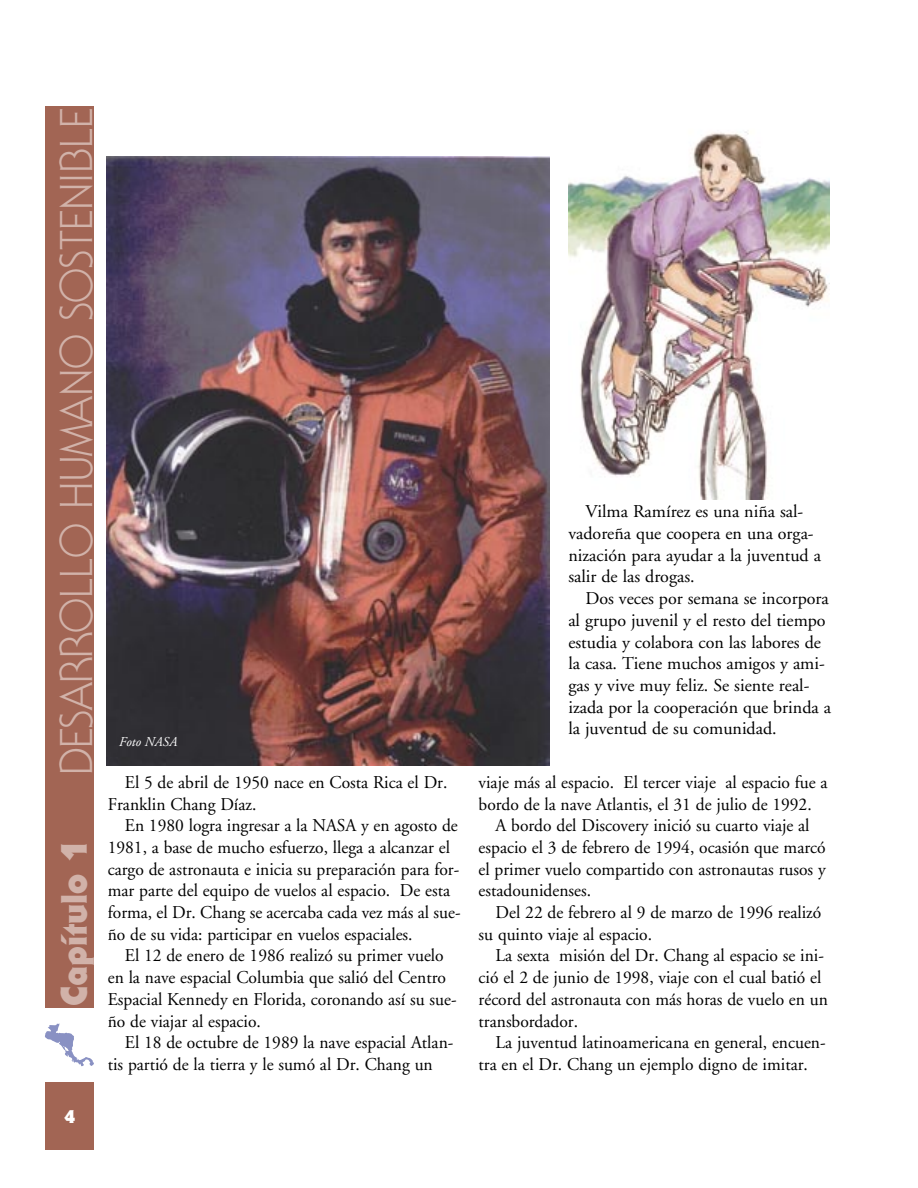
<style>
.page{position:relative;width:918px;height:1188px;background:#fff}
.page>*{position:absolute;margin:0;border:0;box-sizing:border-box;transform-origin:0 0}
.t1{font:300 45px "Serif Gothic";color:#d1b2a9}
.t2{font:900 36px "Serif Gothic";color:#d1b2a9}
.t3{font:18px/21.8px "Adobe Garamond";color:#000}
.t4{font:900 18px "Serif Gothic";color:#fff}
.t5{font:italic 13.5px "Adobe Garamond";color:#fff}
</style>
<div class="page">
<img style="left:569px;top:131px;width:260px;height:369px">
<img style="left:106px;top:157px;width:444px;height:609px">
<div style="left:45px;top:106px;width:49px;height:902px;background:#a26554"></div>
<div style="left:45px;top:1082px;width:49px;height:67px;background:#a26554"></div>
<svg style="left:45px;top:1023px;width:49px;height:43px"></svg>
<h1 class="t1" style="left:50px;top:775px;width:669px;rotate:-90deg">DESARROLLO HUMANO SOSTENIBLE</h1>
<h2 class="t2" style="left:51px;top:1006px;width:168px;rotate:-90deg">Capítulo 1</h2>
<p class="t4" style="left:64px;top:1105px;width:12px">4</p>
<p class="t5" style="left:119px;top:735px;width:60px">Foto NASA</p>
<p class="t3" style="left:108px;top:772px;width:341px;text-indent:17px">El 5 de abril de 1950 nace en Costa Rica el Dr.<br>Franklin Chang Díaz.</p>
<p class="t3" style="left:108px;top:815px;width:354px;text-indent:17px">En 1980 logra ingresar a la NASA y en agosto de 1981, a base de mucho esfuerzo, llega a alcanzar el cargo de astronauta e inicia su preparación para for&shy;mar parte del equipo de vuelos al espacio. De esta forma, el Dr. Chang se acercaba cada vez más al sue&shy;ño de su vida: participar en vuelos espaciales.</p>
<p class="t3" style="left:108px;top:945px;width:350px;text-indent:17px">El 12 de enero de 1986 realizó su primer vuelo en la nave espacial Columbia que salió del Centro Espacial Kennedy en Florida, coronando así su sue&shy;ño de viajar al espacio.</p>
<p class="t3" style="left:108px;top:1032px;width:347px;text-indent:17px">El 18 de octubre de 1989 la nave espacial Atlan&shy;tis partió de la tierra y le sumó al Dr. Chang un</p>
<p class="t3" style="left:568px;top:501px;width:254px;text-indent:17px">Vilma Ramírez es una niña sal&shy;vadoreña que coopera en una orga&shy;nización para ayudar a la juventud a salir de las drogas.</p>
<p class="t3" style="left:568px;top:588px;width:264px;text-indent:17px">Dos veces por semana se incorpora al grupo juvenil y el resto del tiempo estudia y colabora con las labores de la casa. Tiene muchos amigos y ami&shy;gas y vive muy feliz. Se siente real&shy;izada por la cooperación que brinda a la juventud de su comunidad.</p>
<p class="t3" style="left:479px;top:772px;width:351px">viaje más al espacio. El tercer viaje al espacio fue a</p>
<p class="t3" style="left:479px;top:794px;width:335px">bordo de la nave Atlantis, el 31 de julio de 1992.</p>
<p class="t3" style="left:496px;top:815px;width:315px">A bordo del Discovery inició su cuarto viaje al</p>
<p class="t3" style="left:479px;top:837px;width:349px">espacio el 3 de febrero de 1994, ocasión que marcó</p>
<p class="t3" style="left:479px;top:859px;width:349px">el primer vuelo compartido con astronautas rusos y</p>
<p class="t3" style="left:479px;top:880px;width:114px">estadounidenses.</p>
<p class="t3" style="left:496px;top:902px;width:327px">Del 22 de febrero al 9 de marzo de 1996 realizó</p>
<p class="t3" style="left:479px;top:924px;width:175px">su quinto viaje al espacio.</p>
<p class="t3" style="left:496px;top:945px;width:330px">La sexta misión del Dr. Chang al espacio se ini-</p>
<p class="t3" style="left:479px;top:967px;width:344px">ció el 2 de junio de 1998, viaje con el cual batió el</p>
<p class="t3" style="left:479px;top:989px;width:351px">récord del astronauta con más horas de vuelo en un</p>
<p class="t3" style="left:479px;top:1010px;width:101px">transbordador.</p>
<p class="t3" style="left:496px;top:1032px;width:332px">La juventud latinoamericana en general, encuen-</p>
<p class="t3" style="left:479px;top:1054px;width:331px">tra en el Dr. Chang un ejemplo digno de imitar.</p>
</div>
